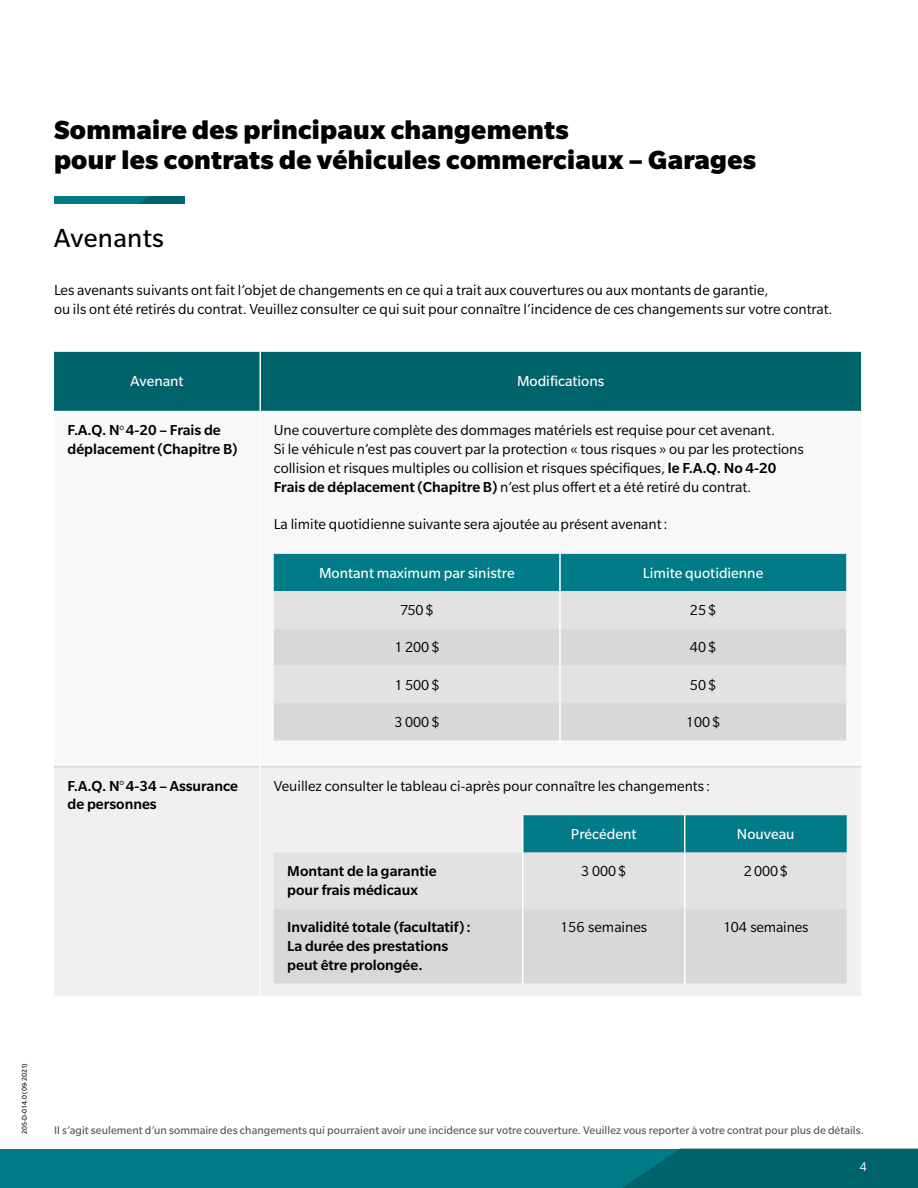
<style>
.page{position:relative;width:918px;height:1188px;background:#fff}
.page>*{position:absolute;margin:0;border:0;box-sizing:border-box;transform-origin:0 0}
.t1{font:900 28.5px/30px "Slate Std";letter-spacing:.01em;color:#000}
.t2{font:28.5px "Slate Std";letter-spacing:.01em;color:#000}
.t3{font:15.75px/18.8px "Slate Std";color:#000}
.t4{font:500 15.75px/18.8px "Slate Std";color:#000}
.t5{font:15.75px "Slate Std";color:#fff}
.t6{font:13.5px "Slate Std";color:#fff}
.t7{font:12px "Slate Std";letter-spacing:.005em;color:#555}
.t8{font:7.5px "Slate Std";color:#000}
.s1{font-weight:500}
</style>
<div class="page">
<div style="left:0;top:1149px;width:918px;height:39px;background:#007b87"></div>
<svg style="left:622px;top:1149px;width:296px;height:39px;background:#00646d"></svg>
<div style="left:54px;top:352px;width:807px;height:59px;background:#00626b"></div>
<div style="left:54px;top:767px;width:807px;height:229px;background:#f0f0f0"></div>
<hr style="left:54px;top:766px;width:206px;height:1px;background:#d8d8d8">
<hr style="left:261px;top:766px;width:600px;height:1px;background:#d8d8d8">
<hr style="left:260px;top:352px;width:1px;height:59px;background:#fff">
<hr style="left:260px;top:767px;width:1px;height:229px;background:#fff">
<div style="left:274px;top:554px;width:572px;height:37px;background:#007b87"></div>
<div style="left:274px;top:591px;width:572px;height:38px;background:#e2e2e2"></div>
<svg style="left:274px;top:629px;width:572px;height:111px;background:#dbdbdb"></svg>
<hr style="left:559px;top:554px;width:2px;height:37px;background:#fff">
<hr style="left:559px;top:591px;width:2px;height:38px;background:#fff">
<hr style="left:559px;top:629px;width:2px;height:37px;background:#fff">
<hr style="left:559px;top:666px;width:2px;height:37px;background:#fff">
<hr style="left:559px;top:703px;width:2px;height:37px;background:#fff">
<svg style="left:274px;top:815px;width:573px;height:168px;background:#c2d2d3"></svg>
<hr style="left:522px;top:815px;width:1px;height:38px;background:#fff">
<hr style="left:684px;top:815px;width:1px;height:38px;background:#fff">
<hr style="left:684px;top:853px;width:1px;height:56px;background:#fff">
<hr style="left:684px;top:909px;width:1px;height:74px;background:#fff">
<hr style="left:522px;top:853px;width:1px;height:56px;background:#fff">
<hr style="left:522px;top:909px;width:1px;height:74px;background:#fff">
<div style="left:54px;top:196px;width:130px;height:8px;background:#007b87"></div>
<svg style="left:139px;top:196px;width:45px;height:8px"></svg>
<h1 class="t1" style="left:54px;top:114px;width:704px">Sommaire des principaux changements<br>pour les contrats de véhicules commerciaux – Garages</h1>
<h1 class="t2" style="left:54px;top:223px;width:111px">Avenants</h1>
<p class="t3" style="left:54px;top:281px;width:780px">Les avenants suivants ont fait l’objet de changements en ce qui a trait aux couvertures ou aux montants de garantie,<br>ou ils ont été retirés du contrat. Veuillez consulter ce qui suit pour connaître l’incidence de ces changements sur votre contrat.</p>
<p class="t5" style="left:131px;top:373px;width:55px">Avenant</p>
<p class="t5" style="left:517px;top:373px;width:89px">Modifications</p>
<p class="t4" style="left:67px;top:421px;width:172px">F.A.Q. N<sup>o</sup> 4-20 – Frais de déplacement (Chapitre B)</p>
<p class="t3" style="left:274px;top:421px;width:532px">Une couverture complète des dommages matériels est requise pour cet avenant.<br>Si le véhicule n’est pas couvert par la protection « tous risques » ou par les protections collision et risques multiples ou collision et risques spécifiques, <span class="s1">le F.A.Q. No 4-20<br>Frais de déplacement (Chapitre B)</span> n’est plus offert et a été retiré du contrat.</p>
<p class="t3" style="left:274px;top:515px;width:395px">La limite quotidienne suivante sera ajoutée au présent avenant:</p>
<p class="t5" style="left:319px;top:565px;width:197px">Montant maximum par sinistre</p>
<p class="t5" style="left:643px;top:565px;width:122px">Limite quotidienne</p>
<p class="t3" style="left:400px;top:601px;width:35px">750$</p>
<p class="t3" style="left:690px;top:601px;width:28px">25$</p>
<p class="t3" style="left:394px;top:638px;width:47px">1 200$</p>
<p class="t3" style="left:690px;top:638px;width:28px">40$</p>
<p class="t3" style="left:394px;top:675px;width:47px">1 500$</p>
<p class="t3" style="left:690px;top:675px;width:28px">50$</p>
<p class="t3" style="left:394px;top:712px;width:47px">3 000$</p>
<p class="t3" style="left:686px;top:712px;width:36px">100$</p>
<p class="t4" style="left:67px;top:776px;width:172px">F.A.Q. N<sup>o</sup> 4-34 – Assurance de personnes</p>
<p class="t3" style="left:274px;top:776px;width:438px">Veuillez consulter le tableau ci-après pour connaître les changements :</p>
<p class="t5" style="left:571px;top:826px;width:67px">Précédent</p>
<p class="t5" style="left:737px;top:826px;width:59px">Nouveau</p>
<p class="t4" style="left:287px;top:862px;width:151px">Montant de la garantie pour frais médicaux</p>
<p class="t3" style="left:581px;top:862px;width:47px">3 000$</p>
<p class="t3" style="left:744px;top:862px;width:46px">2000$</p>
<p class="t4" style="left:287px;top:918px;width:185px">Invalidité totale (facultatif):<br>La durée des prestations peut être prolongée.</p>
<p class="t3" style="left:560px;top:918px;width:89px">156 semaines</p>
<p class="t3" style="left:723px;top:918px;width:87px">104 semaines</p>
<p class="t8" style="left:20px;top:1134px;width:72px;rotate:-90deg">205-D-014.0 (09-2021)</p>
<p class="t7" style="left:54px;top:1124px;width:811px">Il s’agit seulement d’un sommaire des changements qui pourraient avoir une incidence sur votre couverture. Veuillez vous reporter à votre contrat pour plus de détails.</p>
<p class="t6" style="left:860px;top:1160px;width:8px">4</p>
</div>
